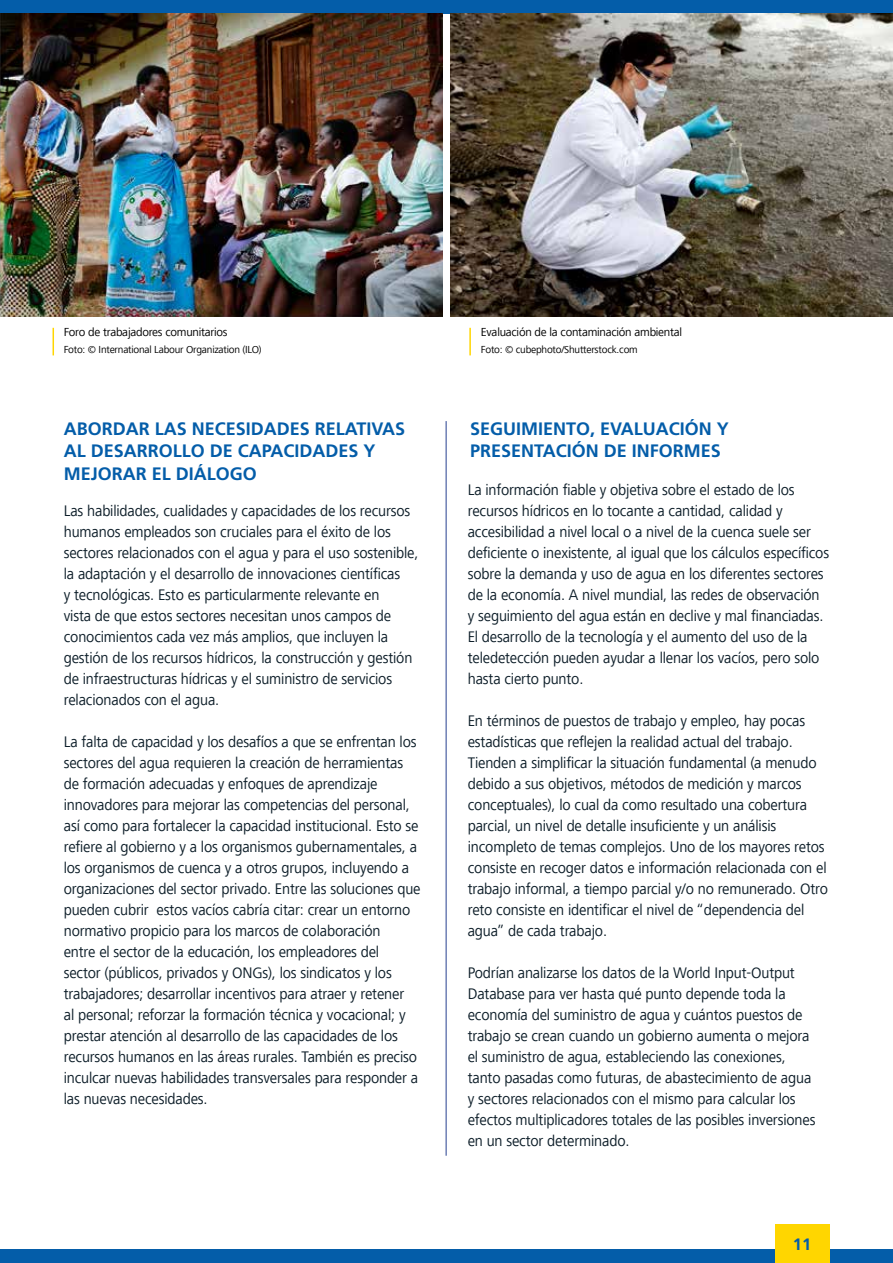
<style>
.page{position:relative;width:893px;height:1263px;background:#fff}
.page>*{position:absolute;margin:0;border:0;box-sizing:border-box;transform-origin:0 0}
.t1{font:700 18px/22.5px "Frutiger LT Std";color:#045da9}
.t2{font:700 16.5px "Frutiger LT Std";color:#045da9}
.t3{font:15.75px/21px "Frutiger Next LT";letter-spacing:-.01em;color:#0c1d28;scale:.95 1}
.t4{font:12px "Frutiger Next LT";letter-spacing:-.02em;color:#000}
.t5{font:10.5px "Frutiger Next LT";letter-spacing:-.02em;color:#000}
</style>
<div class="page">
<div style="left:0;top:0;width:893px;height:14px;background:#045da9"></div>
<img style="left:0;top:13px;width:442px;height:304px">
<hr style="left:446px;top:421px;width:1px;height:735px;background:#25408f">
<img style="left:450px;top:13px;width:443px;height:304px">
<div style="left:0;top:1249px;width:893px;height:14px;background:#045da9"></div>
<div style="left:775px;top:1224px;width:54px;height:39px;background:#ffd600"></div>
<svg style="left:53px;top:328px;width:1px;height:27px"></svg>
<hr style="left:469px;top:328px;width:2px;height:27px;background:#ffd600">
<p class="t4" style="left:64px;top:326px;width:165px">Foro de trabajadores comunitarios</p>
<p class="t5" style="left:64px;top:344px;width:199px">Foto: © International Labour Organization (ILO)</p>
<p class="t4" style="left:481px;top:325px;width:203px">Evaluación de la contaminación ambiental</p>
<p class="t5" style="left:481px;top:343px;width:158px">Foto: © cubephoto/Shutterstock.com</p>
<p class="t1" style="left:64px;top:417px;width:343px">ABORDAR LAS NECESIDADES RELATIVAS<br>AL DESARROLLO DE CAPACIDADES Y<br>MEJORAR EL DIÁLOGO</p>
<p class="t1" style="left:470px;top:417px;width:260px">SEGUIMIENTO, EVALUACIÓN Y<br>PRESENTACIÓN DE INFORMES</p>
<p class="t3" style="left:64px;top:501px;width:375px">Las habilidades, cualidades y capacidades de los recursos humanos empleados son cruciales para el éxito de los sectores relacionados con el agua y para el uso sostenible, la adaptación y el desarrollo de innovaciones científicas<br>y tecnológicas. Esto es particularmente relevante en<br>vista de que estos sectores necesitan unos campos de conocimientos cada vez más amplios, que incluyen la gestión de los recursos hídricos, la construcción y gestión de infraestructuras hídricas y el suministro de servicios relacionados con el agua.</p>
<p class="t3" style="left:64px;top:732px;width:377px">La falta de capacidad y los desafíos a que se enfrentan los sectores del agua requieren la creación de herramientas de formación adecuadas y enfoques de aprendizaje innovadores para mejorar las competencias del personal, así como para fortalecer la capacidad institucional. Esto se refiere al gobierno y a los organismos gubernamentales, a los organismos de cuenca y a otros grupos, incluyendo a organizaciones del sector privado. Entre las soluciones que pueden cubrir estos vacíos cabría citar: crear un entorno normativo propicio para los marcos de colaboración<br>entre el sector de la educación, los empleadores del<br>sector (públicos, privados y ONGs), los sindicatos y los trabajadores; desarrollar incentivos para atraer y retener<br>al personal; reforzar la formación técnica y vocacional; y prestar atención al desarrollo de las capacidades de los recursos humanos en las áreas rurales. También es preciso inculcar nuevas habilidades transversales para responder a las nuevas necesidades.</p>
<p class="t3" style="left:468px;top:480px;width:382px">La información fiable y objetiva sobre el estado de los recursos hídricos en lo tocante a cantidad, calidad y accesibilidad a nivel local o a nivel de la cuenca suele ser deficiente o inexistente, al igual que los cálculos específicos sobre la demanda y uso de agua en los diferentes sectores de la economía. A nivel mundial, las redes de observación y seguimiento del agua están en declive y mal financiadas.<br>El desarrollo de la tecnología y el aumento del uso de la teledetección pueden ayudar a llenar los vacíos, pero solo hasta cierto punto.</p>
<p class="t3" style="left:468px;top:711px;width:381px">En términos de puestos de trabajo y empleo, hay pocas estadísticas que reflejen la realidad actual del trabajo.<br>Tienden a simplificar la situación fundamental (a menudo debido a sus objetivos, métodos de medición y marcos conceptuales), lo cual da como resultado una cobertura parcial, un nivel de detalle insuficiente y un análisis incompleto de temas complejos. Uno de los mayores retos consiste en recoger datos e información relacionada con el trabajo informal, a tiempo parcial y/o no remunerado. Otro reto consiste en identificar el nivel de “dependencia del agua” de cada trabajo.</p>
<p class="t3" style="left:468px;top:963px;width:368px">Podrían analizarse los datos de la World Input-Output Database para ver hasta qué punto depende toda la economía del suministro de agua y cuántos puestos de trabajo se crean cuando un gobierno aumenta o mejora el suministro de agua, estableciendo las conexiones, tanto pasadas como futuras, de abastecimiento de agua y sectores relacionados con el mismo para calcular los efectos multiplicadores totales de las posibles inversiones en un sector determinado.</p>
<p class="t2" style="left:793px;top:1235px;width:20px">11</p>
</div>
